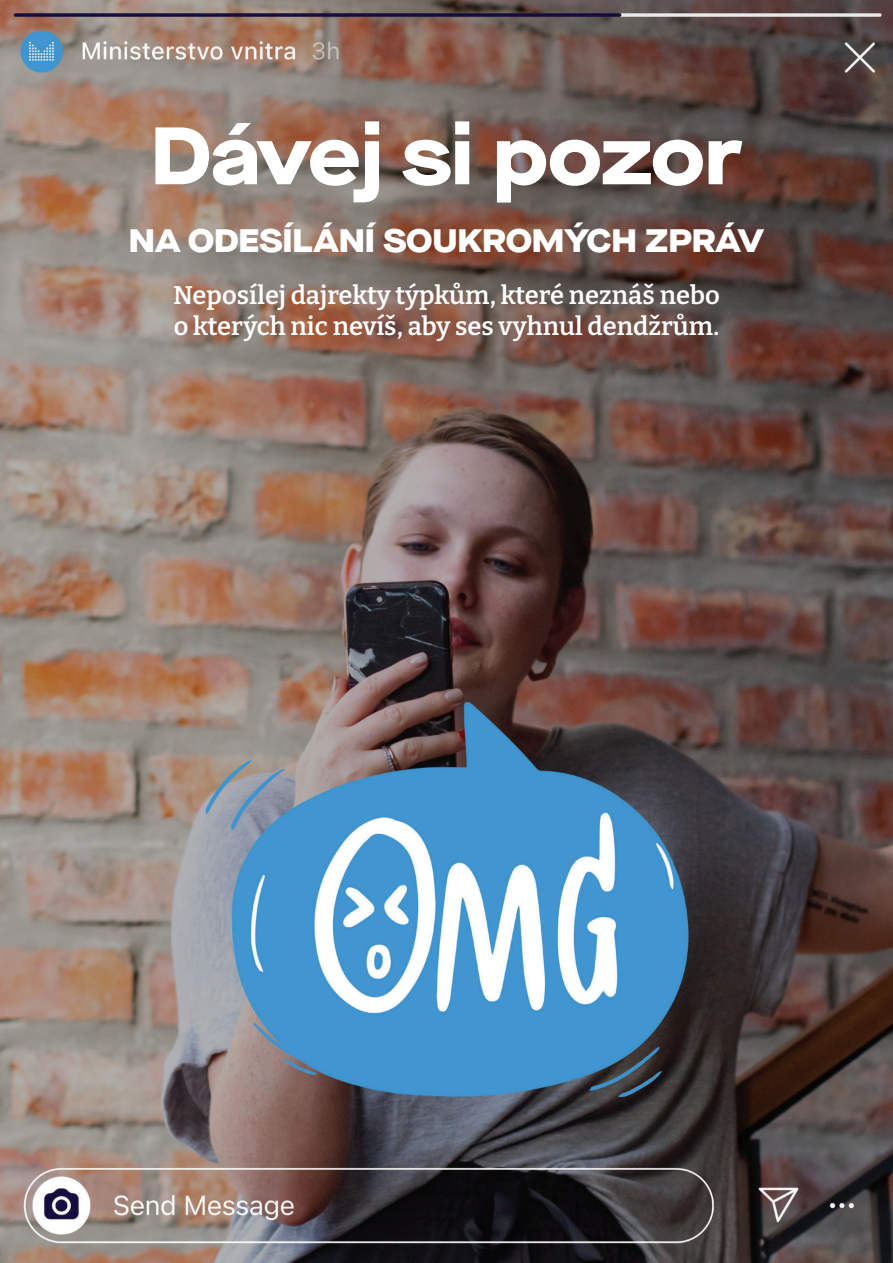
<style>
.page{position:relative;width:893px;height:1263px;background:#fff}
.page>*{position:absolute;margin:0;border:0;box-sizing:border-box;transform-origin:0 0}
.t1{font:800 expanded 81.15px "Maison Neue";color:#fff}
.t2{font:900 expanded 32.55px "Maison Neue";color:#fff}
.t3{font:600 25.5px/30.6px "Bitter";color:#fff}
</style>
<div class="page">
<img style="left:0;top:0;width:893px;height:1263px">
<h1 class="t1" style="left:150px;top:109px;width:594px">Dávej si pozor</h1>
<p class="t2" style="left:129px;top:221px;width:636px">NA ODESÍLÁNÍ SOUKROMÝCH ZPRÁV</p>
<p class="t3" style="left:173px;top:279px;width:548px">Neposílej dajrekty týpkům, které neznáš nebo o kterých nic nevíš, aby ses vyhnul dendžrům.</p>
</div>
